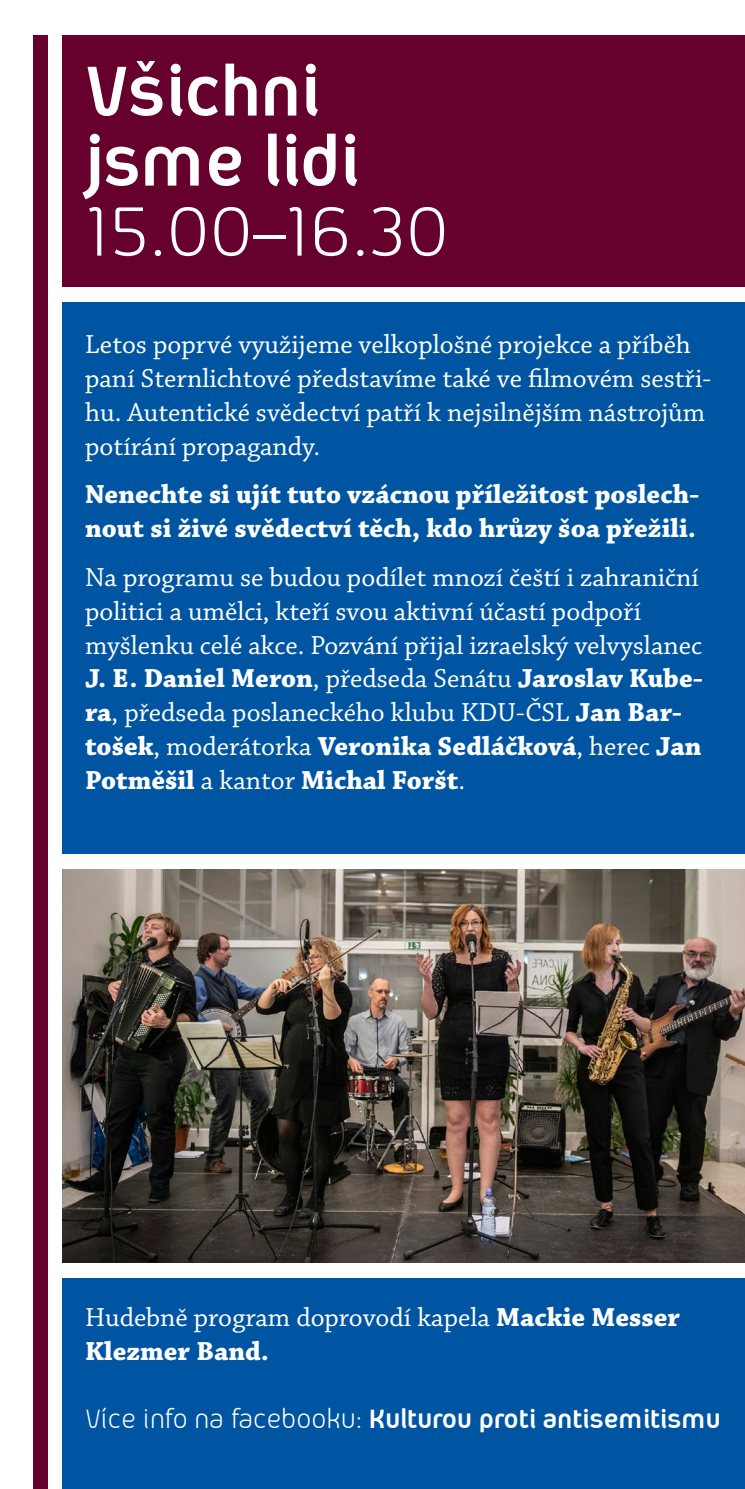
<style>
.page{position:relative;width:745px;height:1489px;background:#fff}
.page>*{position:absolute;margin:0;border:0;box-sizing:border-box;transform-origin:0 0}
.t1{font:700 80px "Aeroportal";color:#fff}
.t2{font:80px "Aeroportal";color:#fff}
.t3{font:700 30px "Aeroportal";color:#fff}
.t4{font:27.5px/33.8px "Chaparral Pro";color:#fff}
.t5{font:700 27.5px/33.8px "Chaparral Pro";color:#fff}
.s1{font-weight:700}
.s2{font-weight:400}
</style>
<div class="page">
<div style="left:62px;top:176px;width:682px;height:1312px;background:#0055a3"></div>
<div style="left:34px;top:35px;width:14px;height:1453px;background:#66002c"></div>
<div style="left:62px;top:35px;width:682px;height:253px;background:#66002c"></div>
<div style="left:55px;top:288px;width:689px;height:14px;background:#fff"></div>
<img style="left:62px;top:868px;width:682px;height:395px">
<div style="left:57px;top:854px;width:687px;height:14px;background:#fff"></div>
<div style="left:52px;top:1263px;width:692px;height:14px;background:#fff"></div>
<p class="t1" style="left:85px;top:48px;width:236px">Všichni</p>
<p class="t1" style="left:85px;top:118px;width:275px">jsme lidi</p>
<p class="t2" style="left:85px;top:190px;width:365px">15.00–16.30</p>
<p class="t4" style="left:85px;top:329px;width:627px">Letos poprvé využijeme velkoplošné projekce a příběh paní Sternlichtové představíme také ve filmovém sestři&shy;hu. Autentické svědectví patří k nejsilnějším nástrojům potírání propagandy.</p>
<p class="t5" style="left:85px;top:479px;width:615px">Nenechte si ujít tuto vzácnou příležitost poslech&shy;nout si živé svědectví těch, kdo hrůzy šoa přežili.</p>
<p class="t4" style="left:85px;top:561px;width:619px">Na programu se budou podílet mnozí čeští i zahraniční politici a umělci, kteří svou aktivní účastí podpoří myšlenku celé akce. Pozvání přijal izraelský velvyslanec <span class="s1">J. E. Daniel Meron</span>, předseda Senátu <span class="s1">Jaroslav Kube&shy;ra</span>, předseda poslaneckého klubu KDU-ČSL <span class="s1">Jan Bar&shy;tošek</span>, moderátorka <span class="s1">Veronika Sedláčková</span>, herec <span class="s1">Jan Potměšil</span> a kantor <span class="s1">Michal Foršt</span>.</p>
<p class="t4" style="left:85px;top:1301px;width:596px">Hudebně program doprovodí kapela <span class="s1">Mackie Messer<br>Klezmer Band.</span></p>
<p class="t3" style="left:85px;top:1402px;width:637px"><span class="s2">Více info na facebooku:</span> Kulturou proti antisemitismu</p>
</div>
